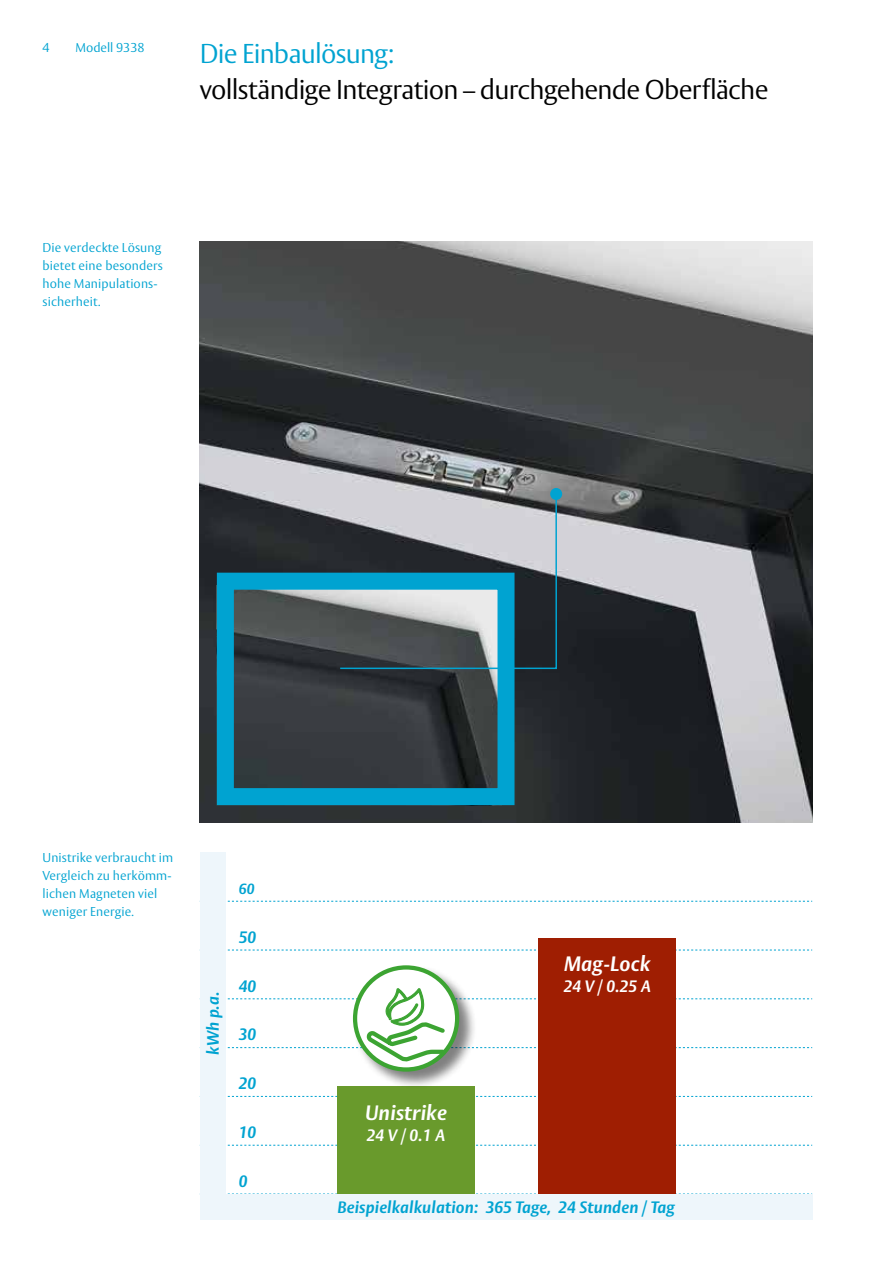
<style>
.page{position:relative;width:893px;height:1263px;background:#fff}
.page>*{position:absolute;margin:0;border:0;box-sizing:border-box;transform-origin:0 0}
.t1{font:300 27px "ASSA Vesta";letter-spacing:-.03em;color:#000}
.t2{font:300 27px "ASSA Vesta";letter-spacing:-.03em;color:#00a3d1}
.t3{font:italic 700 20.7px "ASSA Vesta";letter-spacing:.01em;color:#fff}
.t4{font:italic 700 16.35px "ASSA Vesta";letter-spacing:.01em;color:#00a3d1}
.t5{font:italic 700 16.35px "ASSA Vesta";color:#fff}
.t6{font:italic 700 14.7px "ASSA Vesta";color:#00a3d1}
.t7{font:300 12.75px/18px "ASSA Vesta";letter-spacing:.01em;color:#00a3d1}
</style>
<div class="page">
<img style="left:200px;top:242px;width:612px;height:580px">
<img style="left:235px;top:591px;width:261px;height:196px">
<div style="left:217px;top:573px;width:297px;height:232px;border:17px solid #00a3d1"></div>
<svg style="left:225px;top:901px;width:587px;height:1px"></svg>
<svg style="left:225px;top:950px;width:587px;height:1px"></svg>
<svg style="left:225px;top:1096px;width:587px;height:1px"></svg>
<svg style="left:225px;top:1145px;width:587px;height:1px"></svg>
<div style="left:337px;top:1087px;width:138px;height:107px;background:#699a2c"></div>
<div style="left:538px;top:938px;width:138px;height:256px;background:#9f1e02"></div>
<div style="left:200px;top:1194px;width:612px;height:25px;background:#eef6fb"></div>
<div style="left:200px;top:852px;width:25px;height:342px;background:#eef6fb"></div>
<div style="left:352px;top:965px;width:125px;height:124px;background:#000;opacity:.5"></div>
<svg style="left:355px;top:967px;width:102px;height:102px"></svg>
<div style="left:353px;top:965px;width:106px;height:106px;border:4px solid #3ca432;border-radius:50%"></div>
<svg style="left:225px;top:974px;width:587px;height:91px"></svg>
<svg style="left:339px;top:492px;width:219px;height:178px;background:#71868e"></svg>
<div style="left:550px;top:488px;width:12px;height:12px;background:#00a3d1;border-radius:50%"></div>
<p class="t7" style="left:43px;top:40px;width:9px">4</p>
<p class="t7" style="left:75px;top:40px;width:71px">Modell 9338</p>
<h1 class="t2" style="left:200px;top:38px;width:196px">Die Einbaulösung:</h1>
<h1 class="t1" style="left:200px;top:74px;width:570px">vollständige Integration – durchgehende Oberfläche</h1>
<p class="t7" style="left:43px;top:239px;width:122px">Die verdeckte Lösung bietet eine besonders hohe Manipulations&shy;sicherheit.</p>
<p class="t7" style="left:43px;top:849px;width:132px">Unistrike verbraucht im<br>Vergleich zu herkömm&shy;lichen Magneten viel weniger Energie.</p>
<p class="t4" style="left:203px;top:1055px;width:65px;rotate:-90deg">kWh p.a.</p>
<p class="t6" style="left:239px;top:880px;width:17px">60</p>
<p class="t4" style="left:239px;top:927px;width:19px">50</p>
<p class="t4" style="left:239px;top:976px;width:19px">40</p>
<p class="t4" style="left:239px;top:1024px;width:19px">30</p>
<p class="t4" style="left:239px;top:1073px;width:19px">20</p>
<p class="t4" style="left:239px;top:1122px;width:19px">10</p>
<p class="t4" style="left:239px;top:1171px;width:10px">0</p>
<h2 class="t3" style="left:365px;top:1100px;width:83px">Unistrike</h2>
<p class="t5" style="left:367px;top:1125px;width:80px">24 V / 0.1 A</p>
<h2 class="t3" style="left:564px;top:951px;width:88px">Mag-Lock</h2>
<p class="t5" style="left:564px;top:976px;width:88px">24 V / 0.25 A</p>
<p class="t4" style="left:337px;top:1197px;width:339px">Beispielkalkulation: 365 Tage, 24 Stunden / Tag</p>
</div>
